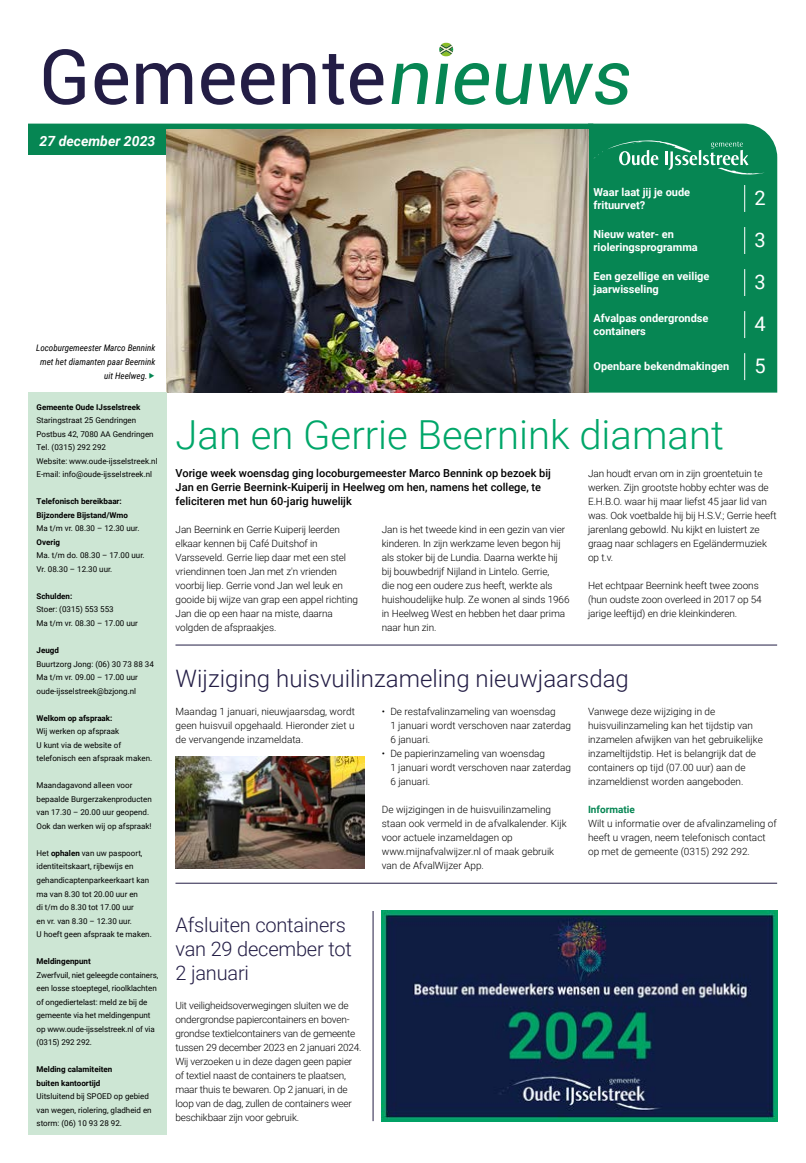
<style>
.page{position:relative;width:806px;height:1163px;background:#fff}
.page>*{position:absolute;margin:0;border:0;box-sizing:border-box;transform-origin:0 0}
.OIJ_hoofdkop_groen{font:300 40px "Roboto";color:#00a669}
.OIJ_kop_klein{font:300 24px "Roboto";color:#231d45}
.OIJ_kop_klein-2{font:300 20px/24px "Roboto";letter-spacing:-.01em;color:#231d45}
.OIJ_inhoudsopgave_cijfer{font:20px "Roboto";color:#fff}
.OIJ_datum{font:italic 700 14px "Roboto";color:#fff}
.OIJ_intro{font:500 11px/14px "Roboto";color:#000}
.OIJ_inhoudsopgave{font:700 11px/13.2px "Roboto";color:#fff}
.OIJ_platte_tekst{font:300 10px/14px "Roboto";letter-spacing:-.01em;color:#000}
.OIJ_platte_tekst_bekendmakingen{font:300 10px/14px "Roboto";color:#000}
.OIJ_tussenkop{font:700 10px "Roboto";color:#068653}
.OIJ_foto-bijschrift{font:italic 9px "Roboto Condensed";color:#000}
.OIJ_colofon_plat{font:8px/13.5px "Roboto";color:#000}
.OIJ_colofon_kopje{font:700 8px "Roboto";color:#000}
.s1{font-weight:700}
</style>
<div class="page">
<svg style="left:391px;top:63px;width:238px;height:42px"></svg>
<svg style="left:44px;top:49px;width:339px;height:56px"></svg>
<svg style="left:439px;top:43px;width:14px;height:13px"></svg>
<div style="left:28px;top:124px;width:139px;height:30px;background:#068653"></div>
<div style="left:587px;top:124px;width:189px;height:268px;background:#068653"></div>
<svg style="left:593px;top:140px;width:171px;height:34px;background:#2c986d"></svg>
<svg style="left:743px;top:185px;width:1px;height:27px"></svg>
<svg style="left:743px;top:227px;width:1px;height:27px"></svg>
<svg style="left:743px;top:269px;width:1px;height:27px"></svg>
<svg style="left:743px;top:311px;width:1px;height:27px"></svg>
<svg style="left:743px;top:353px;width:1px;height:27px"></svg>
<div style="left:28px;top:124px;width:565px;height:5px;background:#068653"></div>
<img style="left:167px;top:129px;width:420px;height:263px">
<div style="left:28px;top:392px;width:139px;height:742px;background:#cde6d4"></div>
<hr style="left:175px;top:644px;width:601px;height:1px;background:#231d45">
<img style="left:175px;top:756px;width:189px;height:112px">
<hr style="left:372px;top:910px;width:1px;height:210px;background:#231d45">
<hr style="left:175px;top:882px;width:601px;height:1px;background:#231d45">
<img style="left:381px;top:910px;width:395px;height:210px">
<p class="OIJ_datum" style="left:39px;top:131px;width:117px">27 december 2023</p>
<p class="OIJ_foto-bijschrift" style="left:36px;top:341px;width:121px">Locoburgemeester Marco Bennink</p>
<p class="OIJ_foto-bijschrift" style="left:40px;top:355px;width:117px">met het diamanten paar Beernink</p>
<p class="OIJ_foto-bijschrift" style="left:104px;top:369px;width:45px">uit Heelweg.</p>
<p class="OIJ_colofon_kopje" style="left:37px;top:401px;width:105px">Gemeente Oude IJsselstreek</p>
<p class="OIJ_colofon_plat" style="left:37px;top:413px;width:101px">Staringstraat 25 Gendringen</p>
<p class="OIJ_colofon_plat" style="left:37px;top:426px;width:119px">Postbus 42, 7080 AA Gendringen</p>
<p class="OIJ_colofon_plat" style="left:37px;top:440px;width:71px">Tel. (0315) 292 292</p>
<p class="OIJ_colofon_plat" style="left:37px;top:453px;width:122px">Website: www.oude-ijsselstreek.nl</p>
<p class="OIJ_colofon_plat" style="left:37px;top:467px;width:117px">E-mail: info@oude-ijsselstreek.nl</p>
<p class="OIJ_colofon_kopje" style="left:37px;top:495px;width:87px">Telefonisch bereikbaar:</p>
<p class="OIJ_colofon_kopje" style="left:37px;top:509px;width:93px">Bijzondere Bijstand/Wmo</p>
<p class="OIJ_colofon_plat" style="left:37px;top:521px;width:104px">Ma t/m vr. 08.30 – 12.30 uur.</p>
<p class="OIJ_colofon_kopje" style="left:37px;top:536px;width:25px">Overig</p>
<p class="OIJ_colofon_plat" style="left:37px;top:548px;width:109px">Ma. t/m do. 08.30 – 17.00 uur.</p>
<p class="OIJ_colofon_plat" style="left:37px;top:562px;width:77px">Vr. 08.30 – 12.30 uur.</p>
<p class="OIJ_colofon_kopje" style="left:37px;top:590px;width:37px">Schulden:</p>
<p class="OIJ_colofon_plat" style="left:37px;top:602px;width:79px">Stoer: (0315) 553 553</p>
<p class="OIJ_colofon_plat" style="left:37px;top:616px;width:103px">Ma t/m vr. 08.30 – 17.00 uur</p>
<p class="OIJ_colofon_kopje" style="left:37px;top:644px;width:24px">Jeugd</p>
<p class="OIJ_colofon_plat" style="left:37px;top:656px;width:119px">Buurtzorg Jong: (06) 30 73 88 34</p>
<p class="OIJ_colofon_plat" style="left:37px;top:670px;width:103px">Ma t/m vr. 09.00 – 17.00 uur</p>
<p class="OIJ_colofon_plat" style="left:37px;top:683px;width:101px">oude-ijsselstreek@bzjong.nl</p>
<p class="OIJ_colofon_kopje" style="left:37px;top:712px;width:77px">Welkom op afspraak:</p>
<p class="OIJ_colofon_plat" style="left:37px;top:724px;width:84px">Wij werken op afspraak</p>
<p class="OIJ_colofon_plat" style="left:37px;top:737px;width:86px">U kunt via de website of</p>
<p class="OIJ_colofon_plat" style="left:37px;top:751px;width:117px">telefonisch een afspraak maken.</p>
<p class="OIJ_colofon_plat" style="left:37px;top:778px;width:97px">Maandagavond alleen voor</p>
<p class="OIJ_colofon_plat" style="left:37px;top:791px;width:117px">bepaalde Burgerzakenproducten</p>
<p class="OIJ_colofon_plat" style="left:37px;top:805px;width:114px">van 17.30 – 20.00 uur geopend.</p>
<p class="OIJ_colofon_plat" style="left:37px;top:818px;width:116px">Ook dan werken wij op afspraak!</p>
<p class="OIJ_colofon_plat" style="left:37px;top:845px;width:107px">Het <span class="s1">ophalen</span> van uw paspoort,</p>
<p class="OIJ_colofon_plat" style="left:37px;top:859px;width:98px">identiteitskaart, rijbewijs en</p>
<p class="OIJ_colofon_plat" style="left:37px;top:872px;width:114px">gehandicaptenparkeerkaart kan</p>
<p class="OIJ_colofon_plat" style="left:37px;top:886px;width:103px">ma van 8.30 tot 20.00 uur en</p>
<p class="OIJ_colofon_plat" style="left:37px;top:900px;width:99px">di t/m do 8.30 tot 17.00 uur</p>
<p class="OIJ_colofon_plat" style="left:37px;top:913px;width:97px">en vr. van 8.30 – 12.30 uur.</p>
<p class="OIJ_colofon_plat" style="left:37px;top:927px;width:117px">U hoeft geen afspraak te maken.</p>
<p class="OIJ_colofon_kopje" style="left:37px;top:955px;width:56px">Meldingenpunt</p>
<p class="OIJ_colofon_plat" style="left:37px;top:967px;width:123px">Zwerfvuil, niet geleegde containers, een losse stoeptegel, rioolklachten of ongediertelast: meld ze bij de gemeente via het meldingenpunt op www.oude-ijsselstreek.nl of via (0315) 292 292.</p>
<p class="OIJ_colofon_kopje" style="left:37px;top:1063px;width:77px">Melding calamiteiten</p>
<p class="OIJ_colofon_kopje" style="left:37px;top:1077px;width:65px">buiten kantoortijd</p>
<p class="OIJ_colofon_plat" style="left:37px;top:1089px;width:114px">Uitsluitend bij SPOED op gebied</p>
<p class="OIJ_colofon_plat" style="left:37px;top:1102px;width:117px">van wegen, riolering, gladheid en</p>
<p class="OIJ_colofon_plat" style="left:37px;top:1116px;width:87px">storm: (06) 10 93 28 92.</p>
<p class="OIJ_inhoudsopgave" style="left:593px;top:185px;width:98px">Waar laat jij je oude frituurvet?</p>
<p class="OIJ_inhoudsopgave_cijfer" style="left:754px;top:184px;width:13px">2</p>
<p class="OIJ_inhoudsopgave" style="left:593px;top:227px;width:82px">Nieuw water- en</p>
<p class="OIJ_inhoudsopgave" style="left:593px;top:240px;width:106px">rioleringsprogramma</p>
<p class="OIJ_inhoudsopgave_cijfer" style="left:754px;top:226px;width:13px">3</p>
<p class="OIJ_inhoudsopgave" style="left:593px;top:269px;width:117px">Een gezellige en veilige</p>
<p class="OIJ_inhoudsopgave" style="left:593px;top:282px;width:67px">jaarwisseling</p>
<p class="OIJ_inhoudsopgave_cijfer" style="left:754px;top:268px;width:13px">3</p>
<p class="OIJ_inhoudsopgave" style="left:593px;top:311px;width:116px">Afvalpas ondergrondse containers</p>
<p class="OIJ_inhoudsopgave_cijfer" style="left:754px;top:310px;width:13px">4</p>
<p class="OIJ_inhoudsopgave" style="left:593px;top:359px;width:137px">Openbare bekendmakingen</p>
<p class="OIJ_inhoudsopgave_cijfer" style="left:754px;top:352px;width:13px">5</p>
<h1 class="OIJ_hoofdkop_groen" style="left:175px;top:406px;width:549px">Jan en Gerrie Beernink diamant</h1>
<p class="OIJ_intro" style="left:175px;top:465px;width:376px">Vorige week woensdag ging locoburgemeester Marco Bennink op bezoek bij<br>Jan en Gerrie Beernink-Kuiperij in Heelweg om hen, namens het college, te feliciteren met hun 60-jarig huwelijk</p>
<p class="OIJ_platte_tekst" style="left:175px;top:521px;width:184px">Jan Beernink en Gerrie Kuiperij leerden elkaar kennen bij Café Duitshof in Varsseveld. Gerrie liep daar met een stel vriendinnen toen Jan met z'n vrienden voorbij liep. Gerrie vond Jan wel leuk en gooide bij wijze van grap een appel richting Jan die op een haar na miste, daarna volgden de afspraakjes.</p>
<p class="OIJ_platte_tekst" style="left:381px;top:521px;width:189px">Jan is het tweede kind in een gezin van vier kinderen. In zijn werkzame leven begon hij als stoker bij de Lundia. Daarna werkte hij bij bouwbedrijf Nijland in Lintelo. Gerrie,<br>die nog een oudere zus heeft, werkte als huishoudelijke hulp. Ze wonen al sinds 1966 in Heelweg West en hebben het daar prima naar hun zin.</p>
<p class="OIJ_platte_tekst" style="left:587px;top:465px;width:190px">Jan houdt ervan om in zijn groentetuin te werken. Zijn grootste hobby echter was de E.H.B.O. waar hij maar liefst 45 jaar lid van was. Ook voetbalde hij bij H.S.V.; Gerrie heeft jarenlang gebowld. Nu kijkt en luistert ze graag naar schlagers en Egeländermuziek op t.v.</p>
<p class="OIJ_platte_tekst" style="left:587px;top:577px;width:175px">Het echtpaar Beernink heeft twee zoons (hun oudste zoon overleed in 2017 op 54 jarige leeftijd) en drie kleinkinderen.</p>
<h2 class="OIJ_kop_klein" style="left:175px;top:661px;width:454px">Wijziging huisvuilinzameling nieuwjaarsdag</h2>
<p class="OIJ_platte_tekst" style="left:175px;top:703px;width:181px;text-align:justify">Maandag 1 januari, nieuwjaarsdag, wordt geen huisvuil opgehaald. Hieronder ziet u de vervangende inzameldata.</p>
<p class="OIJ_platte_tekst_bekendmakingen" style="left:390px;top:703px;width:182px;text-indent:-9px">• De restafvalinzameling van woensdag<br>1 januari wordt verschoven naar zaterdag<br>6 januari.</p>
<p class="OIJ_platte_tekst_bekendmakingen" style="left:390px;top:745px;width:182px;text-indent:-9px">• De papierinzameling van woensdag<br>1 januari wordt verschoven naar zaterdag<br>6 januari.</p>
<p class="OIJ_platte_tekst" style="left:381px;top:801px;width:186px">De wijzigingen in de huisvuilinzameling staan ook vermeld in de afvalkalender. Kijk voor actuele inzameldagen op www.mijnafvalwijzer.nl of maak gebruik van de AfvalWijzer App.</p>
<p class="OIJ_platte_tekst" style="left:587px;top:703px;width:176px">Vanwege deze wijziging in de huisvuilinzameling kan het tijdstip van inzamelen afwijken van het gebruikelijke inzameltijdstip. Het is belangrijk dat de containers op tijd (07.00 uur) aan de inzameldienst worden aangeboden.</p>
<p class="OIJ_tussenkop" style="left:587px;top:802px;width:48px">Informatie</p>
<p class="OIJ_platte_tekst" style="left:587px;top:815px;width:190px">Wilt u informatie over de afvalinzameling of heeft u vragen, neem telefonisch contact op met de gemeente (0315) 292 292.</p>
<h2 class="OIJ_kop_klein-2" style="left:175px;top:911px;width:178px">Afsluiten containers van 29 december tot<br>2 januari</h2>
<p class="OIJ_platte_tekst" style="left:175px;top:997px;width:187px">Uit veiligheidsoverwegingen sluiten we de ondergrondse papiercontainers en boven&shy;grondse textielcontainers van de gemeente tussen 29 december 2023 en 2 januari 2024.<br>Wij verzoeken u in deze dagen geen papier of textiel naast de containers te plaatsen, maar thuis te bewaren. Op 2 januari, in de loop van de dag, zullen de containers weer beschikbaar zijn voor gebruik.</p>
</div>
